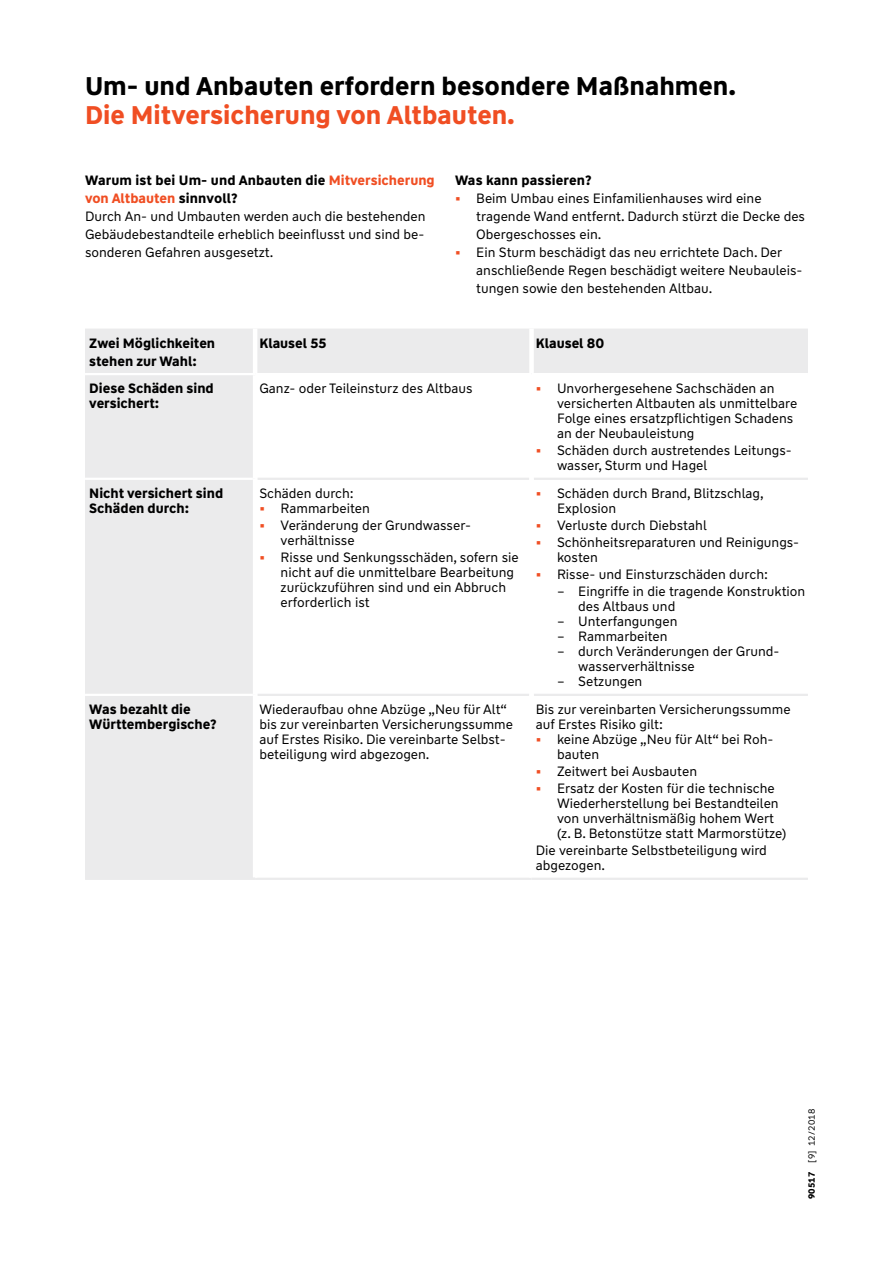
<style>
.page{position:relative;width:893px;height:1263px;background:#fff}
.page>*{position:absolute;margin:0;border:0;box-sizing:border-box;transform-origin:0 0}
.t1{font:700 25.5px "WW Type";color:#000}
.t2{font:700 25.5px "WW Type";color:#f04e23}
.t3{font:13.5px/15px "WW Type";color:#000}
.t4{font:700 13.5px/15px "WW Type";color:#000}
.t5{font:9px "WW Type";letter-spacing:.02em;color:#000}
.s1{font-weight:700}
.s2{font-weight:700;color:#f04e23}
</style>
<div class="page">
<svg style="left:85px;top:329px;width:723px;height:549px"></svg>
<hr style="left:257px;top:478px;width:272px;height:2px;background:#ebebec">
<hr style="left:534px;top:478px;width:274px;height:2px;background:#ebebec">
<hr style="left:257px;top:694px;width:272px;height:2px;background:#ebebec">
<hr style="left:534px;top:694px;width:274px;height:2px;background:#ebebec">
<hr style="left:255px;top:878px;width:276px;height:2px;background:#ebebec">
<hr style="left:253px;top:329px;width:4px;height:44px;background:#fff">
<div style="left:529px;top:329px;width:5px;height:44px;background:#fff"></div>
<hr style="left:253px;top:375px;width:4px;height:104px;background:#fff">
<div style="left:529px;top:375px;width:5px;height:104px;background:#fff"></div>
<hr style="left:253px;top:479px;width:4px;height:216px;background:#fff">
<div style="left:529px;top:479px;width:5px;height:216px;background:#fff"></div>
<hr style="left:253px;top:695px;width:4px;height:183px;background:#fff">
<div style="left:529px;top:695px;width:5px;height:183px;background:#fff"></div>
<hr style="left:85px;top:373px;width:170px;height:2px;background:#fff">
<hr style="left:85px;top:478px;width:168px;height:2px;background:#fff">
<hr style="left:85px;top:694px;width:168px;height:2px;background:#fff">
<hr style="left:85px;top:878px;width:170px;height:2px;background:#ebebec">
<hr style="left:255px;top:373px;width:276px;height:2px;background:#fff">
<hr style="left:531px;top:373px;width:277px;height:2px;background:#fff">
<hr style="left:531px;top:878px;width:277px;height:2px;background:#ebebec">
<h1 class="t1" style="left:85px;top:70px;width:652px">Um- und Anbauten erfordern besondere Maßnahmen.</h1>
<h1 class="t2" style="left:85px;top:98px;width:431px">Die Mitversicherung von Altbauten.</h1>
<p class="t3" style="left:85px;top:171px;width:351px;line-height:18px"><span class="s1">Warum ist bei Um- und Anbauten die</span> <span class="s2">Mitversicherung von Altbauten</span> <span class="s1">sinnvoll?<br></span>Durch An- und Umbauten werden auch die bestehenden Gebäudebestandteile erheblich beeinflusst und sind be&shy;sonderen Gefahren ausgesetzt.</p>
<p class="t4" style="left:455px;top:172px;width:138px">Was kann passieren?</p>
<p class="t3" style="left:476px;top:189px;width:330px;line-height:18px;text-indent:-21px"><span class="s2">•</span> Beim Umbau eines Einfamilienhauses wird eine tragende Wand entfernt. Dadurch stürzt die Decke des<br>Obergeschosses ein.</p>
<p class="t3" style="left:476px;top:243px;width:328px;line-height:18px;text-indent:-21px"><span class="s2">•</span> Ein Sturm beschädigt das neu errichtete Dach. Der anschließende Regen beschädigt weitere Neubauleis&shy;tungen sowie den bestehenden Altbau.</p>
<p class="t4" style="left:89px;top:334px;width:127px;line-height:18px">Zwei Möglichkeiten stehen zur Wahl:</p>
<p class="t4" style="left:259px;top:335px;width:69px">Klausel 55</p>
<p class="t4" style="left:536px;top:335px;width:70px">Klausel 80</p>
<p class="t4" style="left:89px;top:381px;width:126px">Diese Schäden sind versichert:</p>
<p class="t3" style="left:259px;top:381px;width:215px">Ganz- oder Teileinsturz des Altbaus</p>
<p class="t3" style="left:557px;top:381px;width:242px;text-indent:-21px"><span class="s2">•</span> Unvorhergesehene Sachschäden an versicherten Altbauten als unmittelbare Folge eines ersatzpflichtigen Schadens an der Neubauleistung</p>
<p class="t3" style="left:557px;top:443px;width:236px;text-indent:-21px"><span class="s2">•</span> Schäden durch austretendes Leitungs&shy;wasser, Sturm und Hagel</p>
<p class="t4" style="left:89px;top:486px;width:135px">Nicht versichert sind<br>Schäden durch:</p>
<p class="t3" style="left:259px;top:486px;width:96px">Schäden durch:</p>
<p class="t3" style="left:557px;top:486px;width:208px;text-indent:-21px"><span class="s2">•</span> Schäden durch Brand, Blitzschlag,<br>Explosion</p>
<p class="t3" style="left:536px;top:518px;width:173px"><span class="s2">•</span> Verluste durch Diebstahl</p>
<p class="t3" style="left:557px;top:535px;width:244px;text-indent:-21px"><span class="s2">•</span> Schönheitsreparaturen und Reinigungs&shy;kosten</p>
<p class="t3" style="left:536px;top:567px;width:234px"><span class="s2">•</span> Risse- und Einsturzschäden durch:</p>
<p class="t3" style="left:578px;top:584px;width:229px;text-indent:-21px">– Eingriffe in die tragende Konstruktion des Altbaus und</p>
<p class="t3" style="left:557px;top:614px;width:122px">– Unterfangungen</p>
<p class="t3" style="left:557px;top:629px;width:112px">– Rammarbeiten</p>
<p class="t3" style="left:578px;top:644px;width:201px;text-indent:-21px">– durch Veränderungen der Grund&shy;wasserverhältnisse</p>
<p class="t3" style="left:557px;top:674px;width:87px">– Setzungen</p>
<p class="t3" style="left:259px;top:501px;width:112px"><span class="s2">•</span> Rammarbeiten</p>
<p class="t3" style="left:281px;top:518px;width:190px;text-indent:-21px"><span class="s2">•</span> Veränderung der Grundwasser&shy;verhältnisse</p>
<p class="t3" style="left:281px;top:550px;width:240px;text-indent:-21px"><span class="s2">•</span> Risse und Senkungsschäden, sofern sie nicht auf die unmittelbare Bearbeitung zurückzuführen sind und ein Abbruch erforderlich ist</p>
<p class="t4" style="left:89px;top:702px;width:129px">Was bezahlt die<br>Württembergische?</p>
<p class="t3" style="left:259px;top:702px;width:255px">Wiederaufbau ohne Abzüge „Neu für Alt“ bis zur vereinbarten Versicherungssumme auf Erstes Risiko. Die vereinbarte Selbst&shy;beteiligung wird abgezogen.</p>
<p class="t3" style="left:536px;top:702px;width:256px">Bis zur vereinbarten Versicherungssumme auf Erstes Risiko gilt:</p>
<p class="t3" style="left:557px;top:732px;width:216px;text-indent:-21px"><span class="s2">•</span> keine Abzüge „Neu für Alt“ bei Roh&shy;bauten</p>
<p class="t3" style="left:536px;top:764px;width:163px"><span class="s2">•</span> Zeitwert bei Ausbauten</p>
<p class="t3" style="left:557px;top:781px;width:231px;text-indent:-21px"><span class="s2">•</span> Ersatz der Kosten für die technische Wiederherstellung bei Bestandteilen von unverhältnismäßig hohem Wert (z. B. Betonstütze statt Marmorstütze)</p>
<p class="t3" style="left:536px;top:843px;width:233px">Die vereinbarte Selbstbeteiligung wird abgezogen.</p>
<p class="t5" style="left:806px;top:1199px;width:92px;rotate:-90deg"><span class="s1">90517</span> [9] 12/2018</p>
</div>
